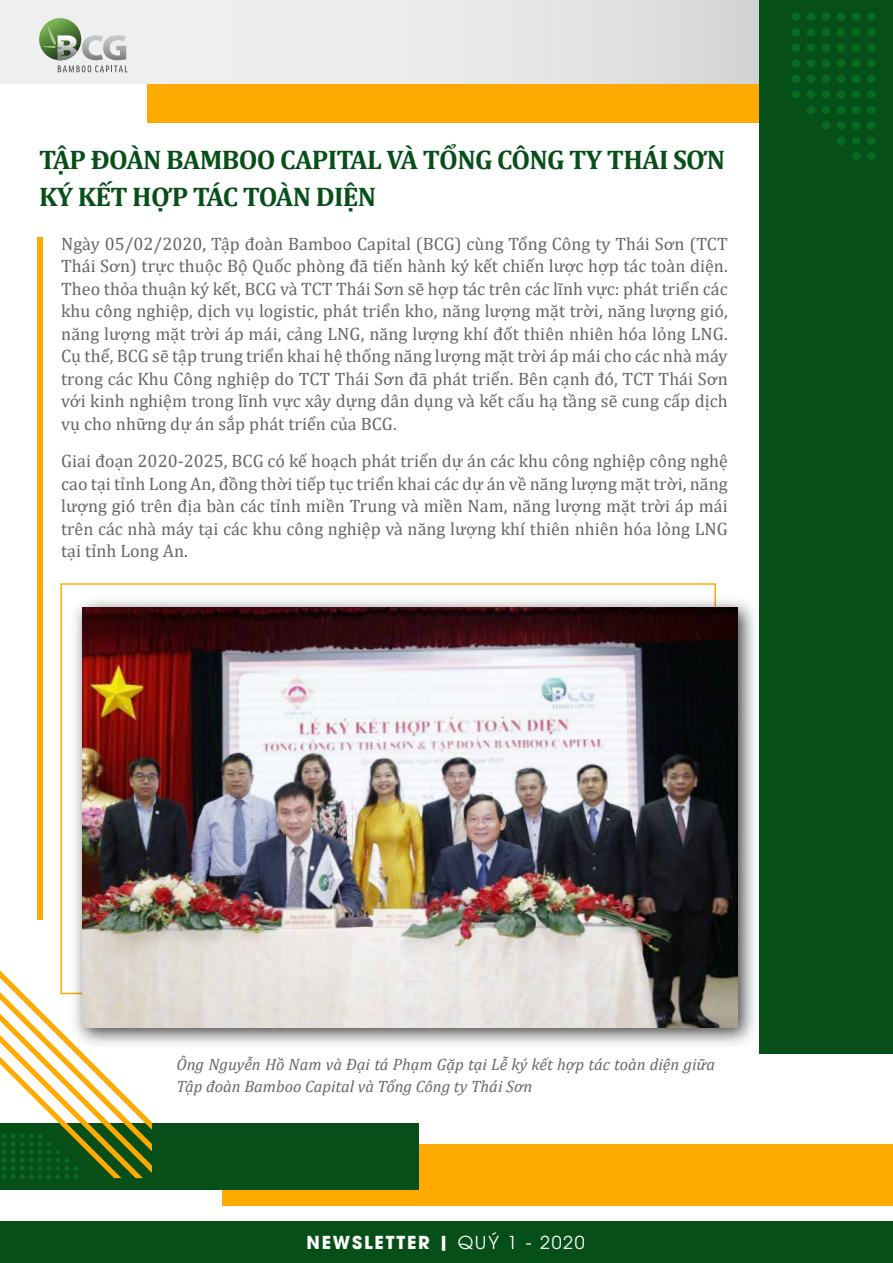
<style>
.page{position:relative;width:893px;height:1263px;background:#fff}
.page>*{position:absolute;margin:0;border:0;box-sizing:border-box;transform-origin:0 0}
.t1{font:700 27px/37.5px "Cambria";letter-spacing:-.025em;color:#074f18}
.t2{font:18px/22.5px "Cambria";letter-spacing:.005em;color:#666;text-align:justify}
.t3{font:700 17.7px "UTM Avo";letter-spacing:.1em;color:#fff}
.t4{font:italic 16.5px/22.5px "Cambria";color:#666}
.s1{font-weight:400}
</style>
<div class="page">
<div style="left:38px;top:237px;width:5px;height:682px;background:#fa0"></div>
<div style="left:148px;top:83px;width:745px;height:40px;background:#fa0"></div>
<div style="left:223px;top:1144px;width:670px;height:62px;background:#fa0"></div>
<div style="left:0;top:1123px;width:419px;height:67px;background:#074f18"></div>
<svg style="left:2px;top:1101px;width:150px;height:78px"></svg>
<svg style="left:0;top:0;width:759px;height:83px;background:#e6e7e8"></svg>
<svg style="left:39px;top:18px;width:42px;height:42px"></svg>
<svg style="left:41px;top:25px;width:87px;height:47px;background:#b8c2b3"></svg>
<div style="left:759px;top:0;width:134px;height:1053px;background:#074f18"></div>
<div style="left:0;top:1221px;width:893px;height:42px;background:#074f18"></div>
<img style="left:0;top:580px;width:784px;height:521px">
<img style="left:82px;top:608px;width:655px;height:419px">
<div style="left:792px;top:28px;width:8px;height:8px;background:#086a1f;border-radius:50%"></div>
<div style="left:792px;top:44px;width:8px;height:8px;background:#086a1f;border-radius:50%"></div>
<div style="left:792px;top:59px;width:8px;height:8px;background:#086a1f;border-radius:50%"></div>
<div style="left:792px;top:75px;width:8px;height:8px;background:#086a1f;border-radius:50%"></div>
<div style="left:792px;top:90px;width:8px;height:8px;background:#086a1f;border-radius:50%"></div>
<svg style="left:792px;top:13px;width:8px;height:8px"></svg>
<div style="left:807px;top:28px;width:8px;height:8px;background:#086a1f;border-radius:50%"></div>
<div style="left:807px;top:44px;width:8px;height:8px;background:#086a1f;border-radius:50%"></div>
<div style="left:807px;top:59px;width:8px;height:8px;background:#086a1f;border-radius:50%"></div>
<div style="left:807px;top:75px;width:8px;height:8px;background:#086a1f;border-radius:50%"></div>
<div style="left:807px;top:90px;width:8px;height:8px;background:#086a1f;border-radius:50%"></div>
<div style="left:807px;top:106px;width:8px;height:8px;background:#086a1f;border-radius:50%"></div>
<svg style="left:807px;top:13px;width:8px;height:8px"></svg>
<div style="left:822px;top:28px;width:8px;height:8px;background:#086a1f;border-radius:50%"></div>
<div style="left:822px;top:44px;width:8px;height:8px;background:#086a1f;border-radius:50%"></div>
<div style="left:822px;top:59px;width:8px;height:8px;background:#086a1f;border-radius:50%"></div>
<div style="left:822px;top:75px;width:8px;height:8px;background:#086a1f;border-radius:50%"></div>
<div style="left:822px;top:90px;width:8px;height:8px;background:#086a1f;border-radius:50%"></div>
<div style="left:822px;top:106px;width:8px;height:8px;background:#086a1f;border-radius:50%"></div>
<div style="left:822px;top:122px;width:8px;height:7px;background:#086a1f;border-radius:50%"></div>
<svg style="left:822px;top:13px;width:8px;height:8px"></svg>
<svg style="left:837px;top:28px;width:8px;height:117px"></svg>
<svg style="left:837px;top:13px;width:8px;height:8px"></svg>
<svg style="left:852px;top:153px;width:8px;height:7px"></svg>
<svg style="left:852px;top:28px;width:8px;height:117px"></svg>
<svg style="left:852px;top:13px;width:8px;height:8px"></svg>
<svg style="left:867px;top:152px;width:8px;height:8px"></svg>
<svg style="left:867px;top:28px;width:8px;height:117px"></svg>
<svg style="left:867px;top:13px;width:8px;height:8px"></svg>
<h1 class="t1" style="left:39px;top:140px;width:688px">TẬP ĐOÀN BAMBOO CAPITAL VÀ TỔNG CÔNG TY THÁI SƠN<br>KÝ KẾT HỢP TÁC TOÀN DIỆN</h1>
<p class="t2" style="left:61px;top:232px;width:668px">Ngày 05/02/2020, Tập đoàn Bamboo Capital (BCG) cùng Tổng Công ty Thái Sơn (TCT Thái Sơn) trực thuộc Bộ Quốc phòng đã tiến hành ký kết chiến lược hợp tác toàn diện.<br>Theo thỏa thuận ký kết, BCG và TCT Thái Sơn sẽ hợp tác trên các lĩnh vực: phát triển các khu công nghiệp, dịch vụ logistic, phát triển kho, năng lượng mặt trời, năng lượng gió, năng lượng mặt trời áp mái, cảng LNG, năng lượng khí đốt thiên nhiên hóa lỏng LNG.<br>Cụ thể, BCG sẽ tập trung triển khai hệ thống năng lượng mặt trời áp mái cho các nhà máy trong các Khu Công nghiệp do TCT Thái Sơn đã phát triển. Bên cạnh đó, TCT Thái Sơn với kinh nghiệm trong lĩnh vực xây dựng dân dụng và kết cấu hạ tầng sẽ cung cấp dịch vụ cho những dự án sắp phát triển của BCG.</p>
<p class="t2" style="left:61px;top:450px;width:668px">Giai đoạn 2020-2025, BCG có kế hoạch phát triển dự án các khu công nghiệp công nghệ cao tại tỉnh Long An, đồng thời tiếp tục triển khai các dự án về năng lượng mặt trời, năng lượng gió trên địa bàn các tỉnh miền Trung và miền Nam, năng lượng mặt trời áp mái trên các nhà máy tại các khu công nghiệp và năng lượng khí thiên nhiên hóa lỏng LNG tại tỉnh Long An.</p>
<p class="t4" style="left:176px;top:1052px;width:540px">Ông Nguyễn Hồ Nam và Đại tá Phạm Gặp tại Lễ ký kết hợp tác toàn diện giữa<br>Tập đoàn Bamboo Capital và Tổng Công ty Thái Sơn</p>
<p class="t3" style="left:307px;top:1227px;width:280px">NEWSLETTER | <span class="s1">QUÝ 1 - 2020</span></p>
</div>
